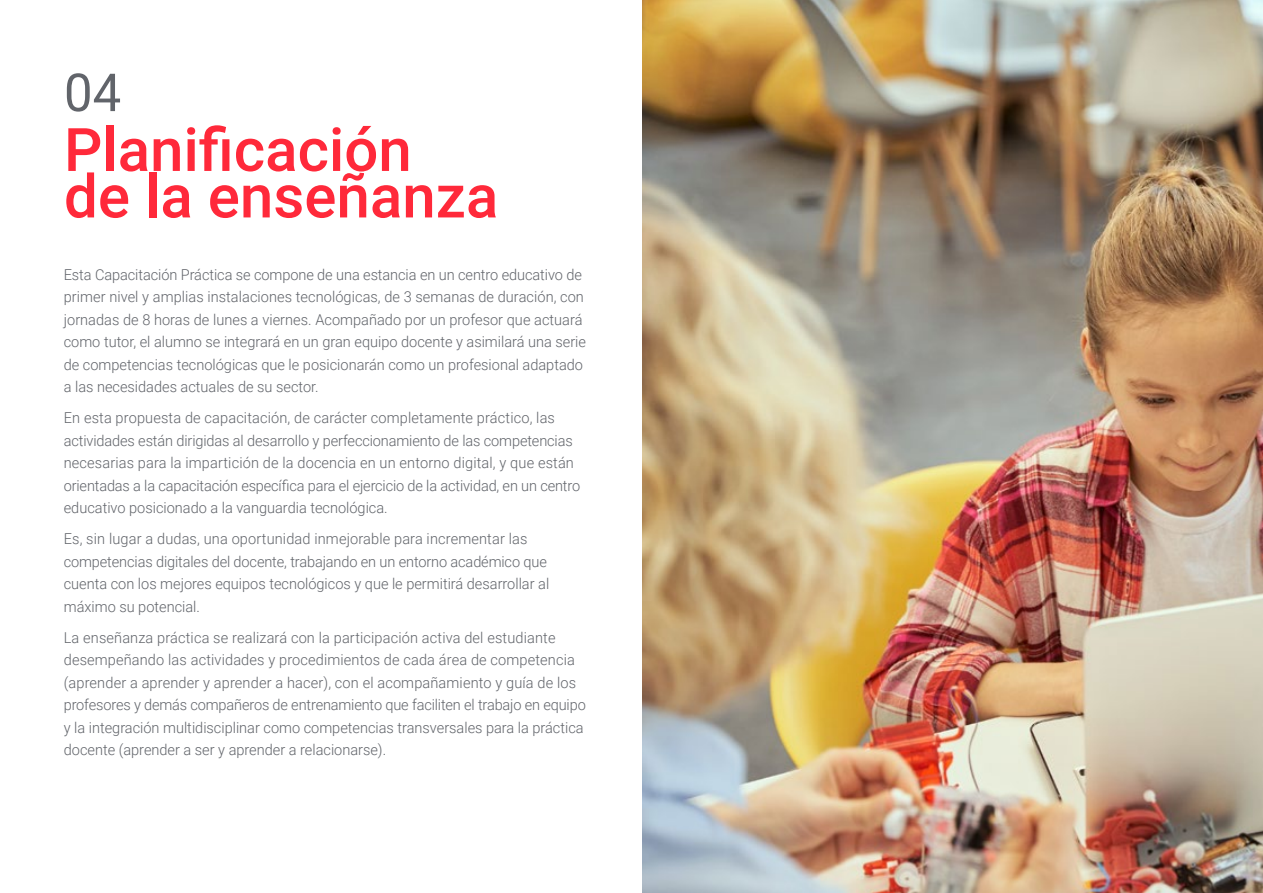
<style>
.page{position:relative;width:1263px;height:893px;background:#fff}
.page>*{position:absolute;margin:0;border:0;box-sizing:border-box;transform-origin:0 0}
.t1{font:500 60px/46.5px "Roboto";color:#ff293a}
.t2{font:52.5px "Roboto";color:#61646a}
.t3{font:300 15px/22.5px "Roboto";color:#61646a}
</style>
<div class="page">
<img style="left:642px;top:0;width:621px;height:893px">
<h2 class="t2" style="left:64px;top:56px;width:59px">04</h2>
<h1 class="t1" style="left:64px;top:124px;width:436px">Planificación<br>de la enseñanza</h1>
<p class="t3" style="left:64px;top:262px;width:524px">Esta Capacitación Práctica se compone de una estancia en un centro educativo de primer nivel y amplias instalaciones tecnológicas, de 3 semanas de duración, con jornadas de 8 horas de lunes a viernes. Acompañado por un profesor que actuará como tutor, el alumno se integrará en un gran equipo docente y asimilará una serie de competencias tecnológicas que le posicionarán como un profesional adaptado a las necesidades actuales de su sector.</p>
<p class="t3" style="left:64px;top:406px;width:518px">En esta propuesta de capacitación, de carácter completamente práctico, las actividades están dirigidas al desarrollo y perfeccionamiento de las competencias necesarias para la impartición de la docencia en un entorno digital, y que están orientadas a la capacitación específica para el ejercicio de la actividad, en un centro educativo posicionado a la vanguardia tecnológica.</p>
<p class="t3" style="left:64px;top:527px;width:487px">Es, sin lugar a dudas, una oportunidad inmejorable para incrementar las competencias digitales del docente, trabajando en un entorno académico que cuenta con los mejores equipos tecnológicos y que le permitirá desarrollar al máximo su potencial.</p>
<p class="t3" style="left:64px;top:625px;width:523px">La enseñanza práctica se realizará con la participación activa del estudiante desempeñando las actividades y procedimientos de cada área de competencia (aprender a aprender y aprender a hacer), con el acompañamiento y guía de los profesores y demás compañeros de entrenamiento que faciliten el trabajo en equipo y la integración multidisciplinar como competencias transversales para la práctica docente (aprender a ser y aprender a relacionarse).</p>
</div>
